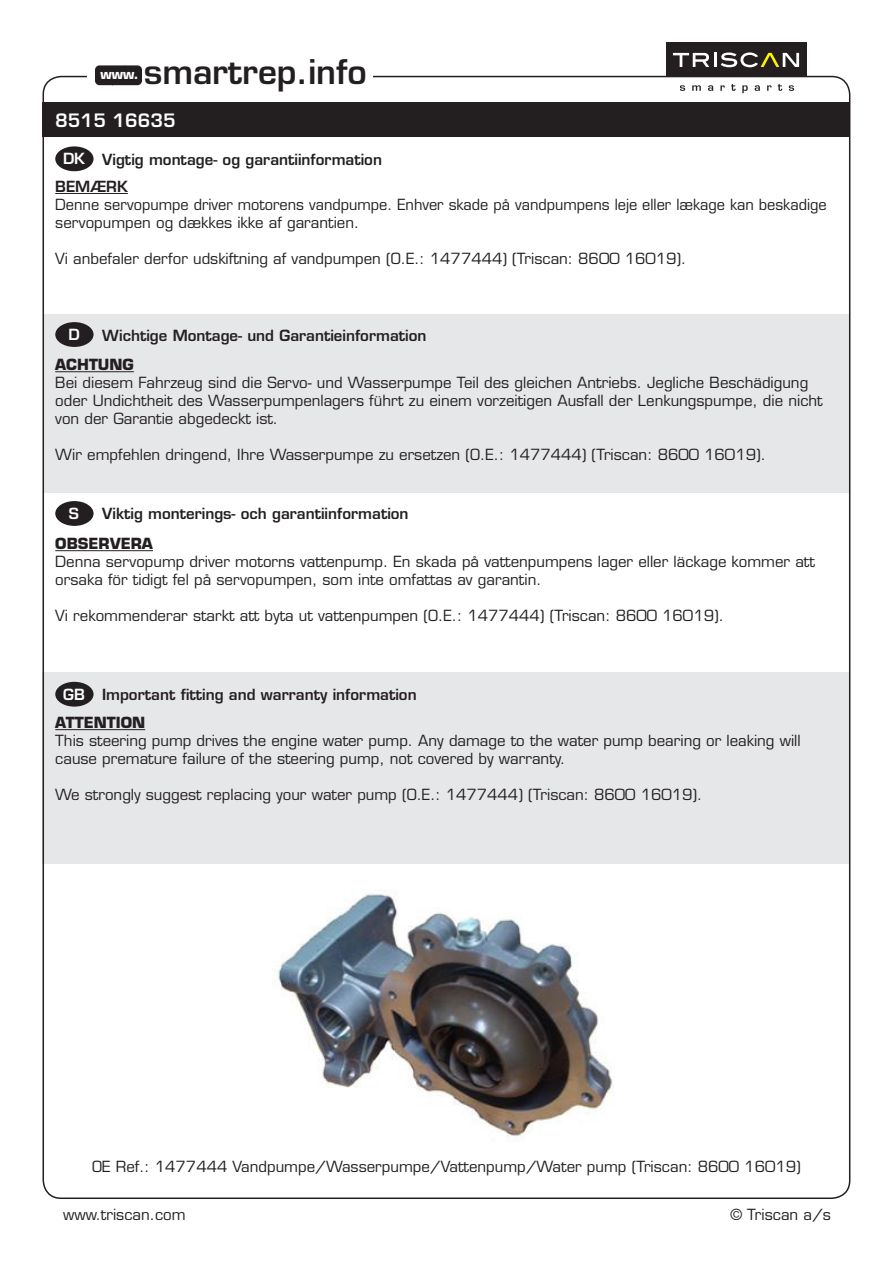
<style>
.page{position:relative;width:893px;height:1263px;background:#fff}
.page>*{position:absolute;margin:0;border:0;box-sizing:border-box;transform-origin:0 0}
.t1{font:600 33.15px "Eurostile LT Std";color:#231f20}
.t2{font:600 18px "Eurostile LT Std";color:#fff}
.t3{font:600 16.5px "Eurostile LT Std";color:#231f20}
.t4{font:15px/18px "Eurostile LT Std";color:#231f20}
.t5{font:600 15px "Eurostile LT Std";color:#231f20}
.t6{font:700 15px "Eurostile LT Std";color:#231f20}
.t7{font:600 15px "Eurostile LT Std";color:#fff}
.t8{font:700 14.4px "Eurostile LT Std";color:#fff}
.t9{font:700 13.5px "Eurostile LT Std";color:#fff}
</style>
<div class="page">
<div style="left:43px;top:103px;width:807px;height:34px;background:#231f20"></div>
<div style="left:55px;top:146px;width:39px;height:25px;background:#231f20;border-radius:50%"></div>
<hr style="left:55px;top:193px;width:73px;height:1px;background:#231f20">
<div style="left:43px;top:315px;width:807px;height:178px;background:#e6e7e9"></div>
<div style="left:55px;top:322px;width:39px;height:25px;background:#231f20;border-radius:50%"></div>
<hr style="left:55px;top:371px;width:79px;height:1px;background:#231f20">
<div style="left:55px;top:501px;width:39px;height:25px;background:#231f20;border-radius:50%"></div>
<hr style="left:55px;top:550px;width:98px;height:1px;background:#231f20">
<div style="left:43px;top:672px;width:806px;height:191px;background:#e6e7e9"></div>
<div style="left:55px;top:682px;width:39px;height:25px;background:#231f20;border-radius:50%"></div>
<hr style="left:55px;top:729px;width:90px;height:1px;background:#231f20">
<img style="left:272px;top:890px;width:342px;height:251px">
<div style="left:666px;top:43px;width:140px;height:34px;background:#231f20"></div>
<svg style="left:673px;top:53px;width:36px;height:14px"></svg>
<hr style="left:714px;top:53px;width:3px;height:14px;background:#fff">
<svg style="left:721px;top:52px;width:78px;height:15px"></svg>
<svg style="left:680px;top:85px;width:5px;height:6px"></svg>
<svg style="left:692px;top:85px;width:9px;height:6px"></svg>
<svg style="left:708px;top:85px;width:5px;height:6px"></svg>
<svg style="left:720px;top:85px;width:5px;height:6px"></svg>
<svg style="left:731px;top:84px;width:5px;height:7px"></svg>
<svg style="left:742px;top:85px;width:6px;height:8px"></svg>
<svg style="left:755px;top:85px;width:5px;height:6px"></svg>
<svg style="left:767px;top:85px;width:4px;height:6px"></svg>
<svg style="left:778px;top:84px;width:4px;height:7px"></svg>
<svg style="left:789px;top:85px;width:5px;height:6px"></svg>
<svg style="left:95px;top:65px;width:47px;height:20px"></svg>
<h1 class="t1" style="left:144px;top:51px;width:224px">smartrep.info</h1>
<p class="t9" style="left:101px;top:66px;width:24px">ww</p>
<p class="t8" style="left:98px;top:65px;width:42px">www.</p>
<p class="t2" style="left:55px;top:109px;width:122px">8515 16635</p>
<p class="t7" style="left:63px;top:150px;width:24px">DK</p>
<p class="t5" style="left:102px;top:150px;width:281px">Vigtig montage- og garantiinformation</p>
<p class="t5" style="left:55px;top:177px;width:74px">BEMÆRK</p>
<p class="t4" style="left:55px;top:196px;width:773px">Denne servopumpe driver motorens vandpumpe. Enhver skade på vandpumpens leje eller lækage kan beskadige servopumpen og dækkes ikke af garantien.</p>
<p class="t4" style="left:55px;top:250px;width:633px">Vi anbefaler derfor udskiftning af vandpumpen (O.E.: 1477444) (Triscan: 8600 16019).</p>
<p class="t7" style="left:68px;top:325px;width:13px">D</p>
<p class="t5" style="left:102px;top:326px;width:326px">Wichtige Montage- und Garantieinformation</p>
<p class="t6" style="left:55px;top:355px;width:80px">ACHTUNG</p>
<p class="t4" style="left:55px;top:374px;width:769px">Bei diesem Fahrzeug sind die Servo- und Wasserpumpe Teil des gleichen Antriebs. Jegliche Beschädigung oder Undichtheit des Wasserpumpenlagers führt zu einem vorzeitigen Ausfall der Lenkungspumpe, die nicht von der Garantie abgedeckt ist.</p>
<p class="t4" style="left:55px;top:446px;width:712px">Wir empfehlen dringend, Ihre Wasserpumpe zu ersetzen (O.E.: 1477444) (Triscan: 8600 16019).</p>
<p class="t7" style="left:69px;top:504px;width:12px">S</p>
<p class="t5" style="left:102px;top:505px;width:308px">Viktig monterings- och garantiinformation</p>
<p class="t6" style="left:55px;top:534px;width:99px">OBSERVERA</p>
<p class="t4" style="left:55px;top:553px;width:761px">Denna servopump driver motorns vattenpump. En skada på vattenpumpens lager eller läckage kommer att orsaka för tidigt fel på servopumpen, som inte omfattas av garantin.</p>
<p class="t4" style="left:55px;top:607px;width:670px">Vi rekommenderar starkt att byta ut vattenpumpen (O.E.: 1477444) (Triscan: 8600 16019).</p>
<p class="t7" style="left:63px;top:685px;width:23px">GB</p>
<p class="t3" style="left:102px;top:684px;width:240px">Gevind for bolt til omløberhjul</p>
<p class="t6" style="left:55px;top:713px;width:91px">ATTENTION</p>
<p class="t4" style="left:55px;top:732px;width:747px">This steering pump drives the engine water pump. Any damage to the water pump bearing or leaking will cause premature failure of the steering pump, not covered by warranty.</p>
<p class="t4" style="left:55px;top:786px;width:649px">We strongly suggest replacing your water pump (O.E.: 1477444) (Triscan: 8600 16019).</p>
<p class="t5" style="left:102px;top:685px;width:316px">Important fitting and warranty information</p>
<p class="t4" style="left:92px;top:1158px;width:710px">OE Ref.: 1477444 Vandpumpe/Wasserpumpe/Vattenpump/Water pump (Triscan: 8600 16019)</p>
<p class="t4" style="left:63px;top:1206px;width:124px">www.triscan.com</p>
<p class="t4" style="left:730px;top:1206px;width:102px">© Triscan a/s</p>
</div>
